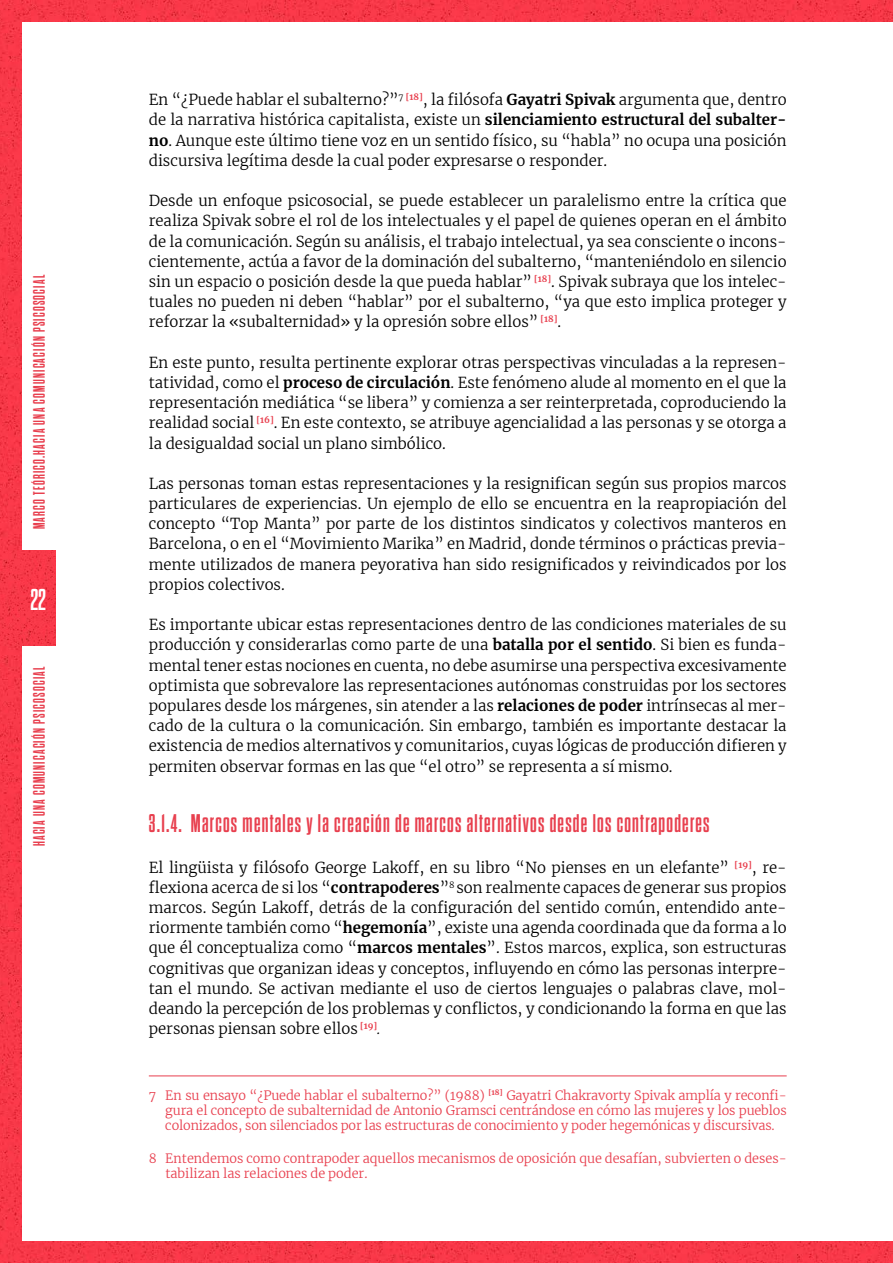
<style>
.page{position:relative;width:893px;height:1263px;background:#fff}
.page>*{position:absolute;margin:0;border:0;box-sizing:border-box;transform-origin:0 0}
.t1{font:700 30px "Dharma Gothic M";color:#fff}
.t2{font:700 25.5px "Dharma Gothic M";letter-spacing:.05em;color:#e83f4e}
.t3{font:700 16.5px "Dharma Gothic M";letter-spacing:.075em;color:#e83f4e}
.Texto{font:300 15px/20.2px "Merriweather";color:#000;text-align:justify}
.Nota_al_pie{font:300 12.75px/15.3px "Merriweather";color:#e83f4e;text-align:justify}
.s1{font-weight:700}
.s2{font-style:italic}
</style>
<div class="page">
<img style="left:0;top:0;width:880px;height:1263px">
<img style="left:880px;top:0;width:13px;height:1263px">
<div style="left:22px;top:22px;width:871px;height:1219px;background:#fff"></div>
<img style="left:0;top:551px;width:55px;height:94px">
<hr style="left:149px;top:1075px;width:638px;height:1px;background:#e83f4e">
<p class="t3" style="left:31px;top:529px;width:255px;rotate:-90deg">Marcoteórico.Haciaunacomunicación psicosocial</p>
<h1 class="t1" style="left:30px;top:585px;width:17px">22</h1>
<p class="t3" style="left:31px;top:846px;width:181px;rotate:-90deg">HACIA UNA COMUNICACIÓN PSICOSOCIAL</p>
<p class="Texto" style="left:149px;top:89px;width:639px">En “¿Puede hablar el subalterno?”<sup>7</sup> <sup>[18]</sup>, la filósofa <span class="s1">Gayatri Spivak</span> argumenta que, dentro de la narrativa histórica capitalista, existe un <span class="s1">silenciamiento estructural del subalter&shy;no</span>. Aunque este último tiene voz en un sentido físico, su “habla” no ocupa una posición discursiva legítima desde la cual poder expresarse o responder.</p>
<p class="Texto" style="left:149px;top:190px;width:639px">Desde un enfoque psicosocial, se puede establecer un paralelismo entre la crítica que realiza Spivak sobre el rol de los intelectuales y el papel de quienes operan en el ámbito de la comunicación. Según su análisis, el trabajo intelectual, ya sea consciente o incons&shy;cientemente, actúa a favor de la dominación del subalterno, “manteniéndolo en silencio sin un espacio o posición desde la que pueda hablar” <sup>[18]</sup>. Spivak subraya que los intelec&shy;tuales no pueden ni deben “hablar” por el subalterno, “ya que esto implica proteger y reforzar la «subalternidad» y la opresión sobre ellos” <sup>[18]</sup>.</p>
<p class="Texto" style="left:149px;top:352px;width:639px">En este punto, resulta pertinente explorar otras perspectivas vinculadas a la represen&shy;tatividad, como el <span class="s1">proceso de circulación</span>. Este fenómeno alude al momento en el que la representación mediática “se libera” y comienza a ser reinterpretada, coproduciendo la realidad social <sup>[16]</sup>. En este contexto, se atribuye agencialidad a las personas y se otorga a la desigualdad social un plano simbólico.</p>
<p class="Texto" style="left:149px;top:473px;width:639px">Las personas toman estas representaciones y la resignifican según sus propios marcos particulares de experiencias. Un ejemplo de ello se encuentra en la reapropiación del concepto “Top Manta” por parte de los distintos sindicatos y colectivos manteros en Barcelona, o en el “Movimiento Marika” en Madrid, donde términos o prácticas previa&shy;mente utilizados de manera peyorativa han sido resignificados y reivindicados por los propios colectivos.</p>
<p class="Texto" style="left:149px;top:614px;width:639px">Es importante ubicar estas representaciones dentro de las condiciones materiales de su producción y considerarlas como parte de una <span class="s1">batalla por el sentido</span>. Si bien es funda&shy;mental tener estas nociones en cuenta, no debe asumirse una perspectiva excesivamente optimista que sobrevalore las representaciones autónomas construidas por los sectores populares desde los márgenes, sin atender a las <span class="s1">relaciones de poder</span> intrínsecas al mer&shy;cado de la cultura o la comunicación. Sin embargo, también es importante destacar la existencia de medios alternativos y comunitarios, cuyas lógicas de producción difieren y permiten observar formas en las que “el otro” se representa a sí mismo.</p>
<p class="t2" style="left:149px;top:811px;width:562px">3.1.4. Marcos mentales y la creación de marcos alternativos desde los contrapoderes</p>
<p class="Texto" style="left:149px;top:856px;width:639px">El lingüista y filósofo George Lakoff, en su libro “No pienses en un elefante” <sup>[19]</sup>, re&shy;flexiona acerca de si los “<span class="s1">contrapoderes</span>”<sup>8</sup> son realmente capaces de generar sus propios marcos. Según Lakoff, detrás de la configuración del sentido común, entendido ante&shy;riormente también como “<span class="s1">hegemonía</span>”, existe una agenda coordinada que da forma a lo que él conceptualiza como “<span class="s1">marcos mentales</span>”. Estos marcos, explica, son estructuras cognitivas que organizan ideas y conceptos, influyendo en cómo las personas interpre&shy;tan el mundo. Se activan mediante el uso de ciertos lenguajes o palabras clave, mol&shy;deando la percepción de los problemas y conflictos, y condicionando la forma en que las personas piensan sobre ellos <sup>[19]</sup><span class="s2">.</span></p>
<p class="Nota_al_pie" style="left:165px;top:1087px;width:623px;text-indent:-16px">7 En su ensayo “¿Puede hablar el subalterno?” (1988) <sup>[18]</sup> Gayatri Chakravorty Spivak amplía y reconfi&shy;gura el concepto de subalternidad de Antonio Gramsci centrándose en cómo las mujeres y los pueblos colonizados, son silenciados por las estructuras de conocimiento y poder hegemónicas y discursivas.</p>
<p class="Nota_al_pie" style="left:165px;top:1150px;width:623px;text-indent:-17px">8 Entendemos como contrapoder aquellos mecanismos de oposición que desafían, subvierten o deses&shy;tabilizan las relaciones de poder.</p>
</div>
